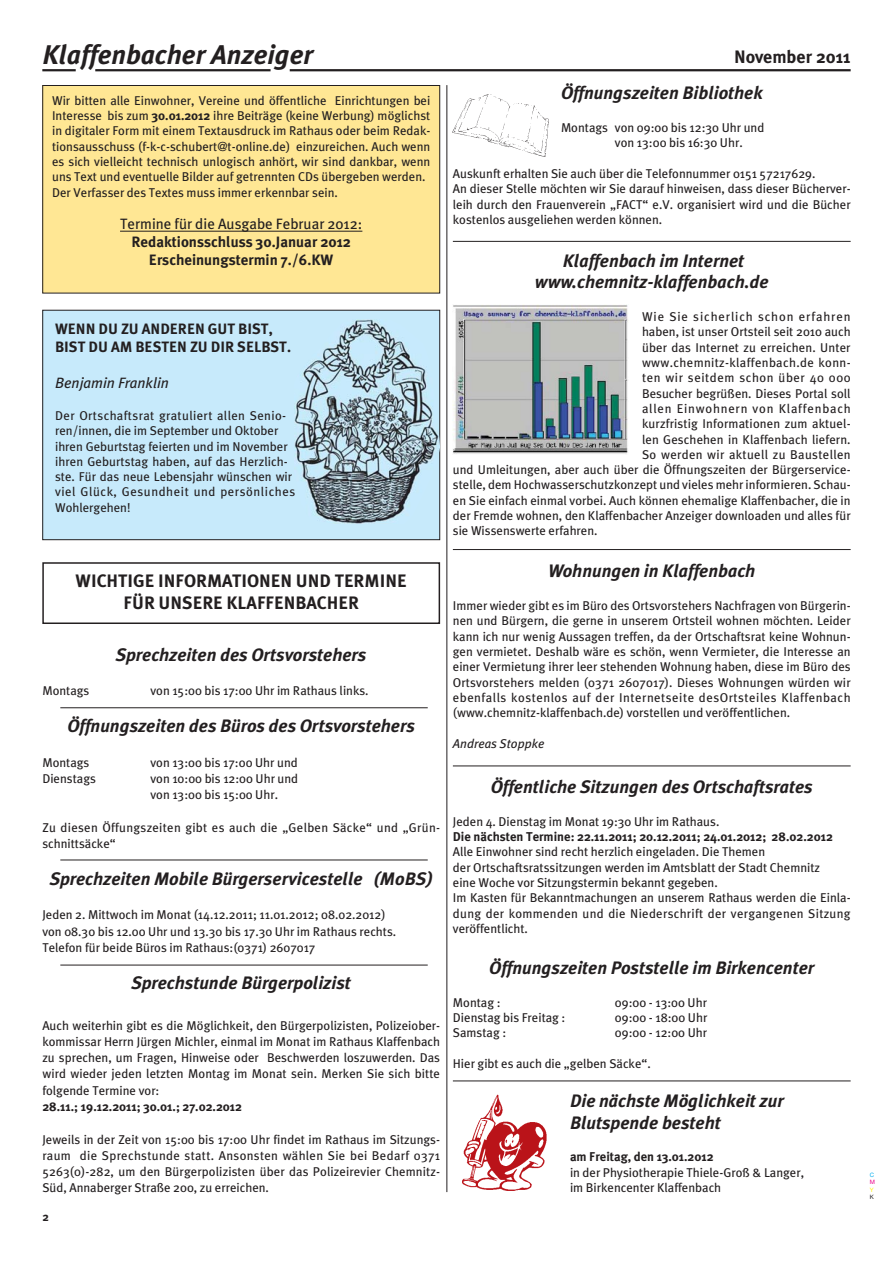
<style>
.page{position:relative;width:893px;height:1263px;background:#fff}
.page>*{position:absolute;margin:0;border:0;box-sizing:border-box;transform-origin:0 0}
.t1{font:italic 700 27px "Meta Plus";color:#231f20}
.t2{font:italic 700 18px/21.6px "Meta Plus";color:#231f20;text-align:center}
.t3{font:18px/21.6px "Meta Plus Bold Caps";color:#231f20;text-align:center}
.t4{font:700 18px "Meta Plus";color:#231f20}
.t5{font:700 15px/18px "Meta Plus";color:#231f20;text-align:center}
.t6{font:15px "Meta Plus";color:#231f20}
.t7{font:italic 15px "Meta Plus";color:#231f20}
.t8{font:12.75px/15.3px "Meta Plus";color:#231f20}
.t9{font:700 12.75px "Meta Plus";color:#231f20}
.t10{font:12.75px/16.2px "Meta Plus";letter-spacing:.02em;color:#231f20}
.t11{font:12.75px "Meta Plus";letter-spacing:.025em;color:#231f20}
.t12{font:12.75px "Meta Plus";letter-spacing:.07em;color:#231f20}
.t13{font:12.75px "Meta Plus";letter-spacing:.06em;color:#231f20}
.t14{font:12.75px "Meta Plus";letter-spacing:.045em;color:#231f20}
.t15{font:italic 12.75px "Meta Plus";color:#231f20}
.t16{font:700 12px "Meta Plus";color:#231f20}
.t17{font:6px "Helvetica Neue";color:#00adef}
.t18{font:6px "Helvetica Neue";color:#ec008c}
.t19{font:6px "Helvetica Neue";color:#fff200}
.t20{font:6px "Helvetica Neue";color:#231f20}
.s1{font-weight:700}
</style>
<div class="page">
<hr style="left:42px;top:69px;width:34px;height:2px;background:#231f20">
<hr style="left:95px;top:69px;width:175px;height:2px;background:#231f20">
<hr style="left:290px;top:69px;width:560px;height:2px;background:#231f20">
<div style="left:42px;top:562px;width:398px;height:62px;border:2px solid #231f20"></div>
<div style="left:43px;top:85px;width:396px;height:208px;background:#ffe794"></div>
<hr style="left:120px;top:231px;width:242px;height:1px;background:#231f20">
<div style="left:42px;top:85px;width:398px;height:208px;border:1px solid #231f20"></div>
<div style="left:43px;top:310px;width:396px;height:230px;background:#c7eafb"></div>
<div style="left:42px;top:310px;width:398px;height:230px;border:1px solid #231f20"></div>
<svg style="left:334px;top:315px;width:106px;height:215px"></svg>
<img style="left:294px;top:320px;width:144px;height:203px">
<hr style="left:446px;top:85px;width:1px;height:1107px;background:#231f20">
<hr style="left:60px;top:707px;width:367px;height:1px;background:#231f20">
<hr style="left:60px;top:860px;width:367px;height:1px;background:#231f20">
<hr style="left:60px;top:965px;width:367px;height:1px;background:#231f20">
<img style="left:453px;top:94px;width:96px;height:62px">
<img style="left:453px;top:305px;width:175px;height:149px">
<hr style="left:453px;top:241px;width:397px;height:1px;background:#231f20">
<hr style="left:453px;top:549px;width:397px;height:1px;background:#231f20">
<hr style="left:453px;top:766px;width:397px;height:1px;background:#231f20">
<hr style="left:453px;top:1081px;width:397px;height:1px;background:#231f20">
<img style="left:462px;top:1095px;width:85px;height:96px">
<h1 class="t1" style="left:42px;top:45px;width:272px">Klaffenbacher Anzeiger</h1>
<h2 class="t4" style="left:734px;top:48px;width:118px">November 2011</h2>
<p class="t8" style="left:52px;top:93px;width:380px">Wir bitten alle Einwohner, Vereine und öffentliche Einrichtungen bei Interesse bis zum <span class="s1">30.01.2012</span> ihre Beiträge (keine Werbung) möglichst in digitaler Form mit einem Textausdruck im Rathaus oder beim Redak&shy;tionsausschuss (f-k-c-schubert@t-online.de) einzureichen. Auch wenn es sich vielleicht technisch unlogisch anhört, wir sind dankbar, wenn uns Text und eventuelle Bilder auf getrennten CDs übergeben werden.<br>Der Verfasser des Textes muss immer erkennbar sein.</p>
<p class="t6" style="left:120px;top:217px;width:244px">Termine für die Ausgabe Februar 2012:</p>
<p class="t5" style="left:131px;top:234px;width:221px">Redaktionsschluss 30.Januar 2012<br>Erscheinungstermin 7./6.KW</p>
<p class="t5" style="left:55px;top:321px;width:237px;text-align:left">WENN DU ZU ANDEREN GUT BIST,<br>BIST DU AM BESTEN ZU DIR SELBST.</p>
<p class="t7" style="left:55px;top:376px;width:115px">Benjamin Franklin</p>
<p class="t8" style="left:55px;top:408px;width:242px">Der Ortschaftsrat gratuliert allen Senio&shy;ren/innen, die im September und Oktober ihren Geburtstag feierten und im November ihren Geburtstag haben, auf das Herzlich&shy;ste. Für das neue Lebensjahr wünschen wir viel Glück, Gesundheit und persönliches Wohlergehen!</p>
<h2 class="t3" style="left:76px;top:570px;width:333px">WICHTIGE INFORMATIONEN UND TERMINE<br>FÜR UNSERE KLAFFENBACHER</h2>
<h2 class="t2" style="left:116px;top:646px;width:252px">Sprechzeiten des Ortsvorstehers</h2>
<p class="t8" style="left:42px;top:684px;width:49px">Montags</p>
<p class="t8" style="left:150px;top:684px;width:220px">von 15:00 bis 17:00 Uhr im Rathaus links.</p>
<h2 class="t2" style="left:67px;top:717px;width:349px">Öffnungszeiten des Büros des Ortsvorstehers</h2>
<p class="t8" style="left:42px;top:755px;width:49px">Montags</p>
<p class="t8" style="left:150px;top:755px;width:149px">von 13:00 bis 17:00 Uhr und</p>
<p class="t8" style="left:42px;top:771px;width:55px">Dienstags</p>
<p class="t8" style="left:150px;top:771px;width:149px;line-height:16.2px">von 10:00 bis 12:00 Uhr und von 13:00 bis 15:00 Uhr.</p>
<p class="t10" style="left:42px;top:820px;width:399px">Zu diesen Öffungszeiten gibt es auch die „Gelben Säcke“ und „Grün&shy;schnittsäcke“</p>
<h2 class="t2" style="left:50px;top:870px;width:384px">Sprechzeiten Mobile Bürgerservicestelle (MoBS)</h2>
<p class="t8" style="left:42px;top:907px;width:355px;line-height:16.2px">Jeden 2. Mittwoch im Monat (14.12.2011; 11.01.2012; 08.02.2012) von 08.30 bis 12.00 Uhr und 13.30 bis 17.30 Uhr im Rathaus rechts.<br>Telefon für beide Büros im Rathaus:(0371) 2607017</p>
<h2 class="t2" style="left:131px;top:974px;width:221px">Sprechstunde Bürgerpolizist</h2>
<p class="t8" style="left:42px;top:1018px;width:399px;line-height:16.2px;text-align:justify">Auch weiterhin gibt es die Möglichkeit, den Bürgerpolizisten, Polizeiober&shy;kommissar Herrn Jürgen Michler, einmal im Monat im Rathaus Klaffenbach zu sprechen, um Fragen, Hinweise oder Beschwerden loszuwerden. Das wird wieder jeden letzten Montag im Monat sein. Merken Sie sich bitte folgende Termine vor:</p>
<p class="t9" style="left:42px;top:1101px;width:201px">28.11.; 19.12.2011; 30.01.; 27.02.2012</p>
<p class="t8" style="left:42px;top:1132px;width:399px;line-height:16.2px;text-align:justify">Jeweils in der Zeit von 15:00 bis 17:00 Uhr findet im Rathaus im Sitzungs&shy;raum die Sprechstunde statt. Ansonsten wählen Sie bei Bedarf 0371<br>5263(0)-282, um den Bürgerpolizisten über das Polizeirevier Chemnitz-Süd, Annaberger Straße 200, zu erreichen.</p>
<p class="t16" style="left:42px;top:1212px;width:8px">2</p>
<h2 class="t2" style="left:561px;top:84px;width:203px">Öffnungszeiten Bibliothek</h2>
<p class="t8" style="left:615px;top:121px;width:151px;text-indent:-54px">Montags von 09:00 bis 12:30 Uhr und von 13:00 bis 16:30 Uhr.</p>
<p class="t8" style="left:453px;top:166px;width:399px">Auskunft erhalten Sie auch über die Telefonnummer 0151 57217629.<br>An dieser Stelle möchten wir Sie darauf hinweisen, dass dieser Bücherver&shy;leih durch den Frauenverein „FACT“ e.V. organisiert wird und die Bücher kostenlos ausgeliehen werden können.</p>
<h2 class="t2" style="left:535px;top:252px;width:235px">Klaffenbach im Internet www.chemnitz-klaffenbach.de</h2>
<p class="t12" style="left:642px;top:311px;width:210px">Wie Sie sicherlich schon erfahren</p>
<p class="t8" style="left:642px;top:325px;width:210px">haben, ist unser Ortsteil seit 2010 auch</p>
<p class="t8" style="left:642px;top:340px;width:210px">über das Internet zu erreichen. Unter</p>
<p class="t11" style="left:642px;top:356px;width:210px">www.chemnitz-klaffenbach.de konn-</p>
<p class="t14" style="left:642px;top:372px;width:210px">ten wir seitdem schon über 40 000</p>
<p class="t8" style="left:642px;top:386px;width:210px">Besucher begrüßen. Dieses Portal soll</p>
<p class="t13" style="left:642px;top:402px;width:210px">allen Einwohnern von Klaffenbach</p>
<p class="t8" style="left:642px;top:417px;width:210px">kurzfristig Informationen zum aktuel-</p>
<p class="t8" style="left:642px;top:432px;width:210px">len Geschehen in Klaffenbach liefern.</p>
<p class="t11" style="left:642px;top:448px;width:210px">So werden wir aktuell zu Baustellen</p>
<p class="t8" style="left:453px;top:463px;width:399px">und Umleitungen, aber auch über die Öffnungszeiten der Bürgerservice-</p>
<p class="t8" style="left:453px;top:478px;width:399px">stelle, dem Hochwasserschutzkonzept und vieles mehr informieren. Schau-</p>
<p class="t8" style="left:453px;top:493px;width:399px">en Sie einfach einmal vorbei. Auch können ehemalige Klaffenbacher, die in</p>
<p class="t8" style="left:453px;top:509px;width:399px">der Fremde wohnen, den Klaffenbacher Anzeiger downloaden und alles für</p>
<p class="t8" style="left:453px;top:524px;width:146px">sie Wissenswerte erfahren.</p>
<h2 class="t2" style="left:548px;top:562px;width:209px">Wohnungen in Klaffenbach</h2>
<p class="t8" style="left:453px;top:599px;width:399px;text-align:justify">Immer wieder gibt es im Büro des Ortsvorstehers Nachfragen von Bürgerin&shy;nen und Bürgern, die gerne in unserem Ortsteil wohnen möchten. Leider kann ich nur wenig Aussagen treffen, da der Ortschaftsrat keine Wohnun&shy;gen vermietet. Deshalb wäre es schön, wenn Vermieter, die Interesse an einer Vermietung ihrer leer stehenden Wohnung haben, diese im Büro des Ortsvorstehers melden (0371 2607017). Dieses Wohnungen würden wir ebenfalls kostenlos auf der Internetseite desOrtsteiles Klaffenbach (www.chemnitz-klaffenbach.de) vorstellen und veröffentlichen.</p>
<p class="t15" style="left:453px;top:737px;width:93px">Andreas Stoppke</p>
<h2 class="t2" style="left:491px;top:778px;width:323px">Öffentliche Sitzungen des Ortschaftsrates</h2>
<p class="t8" style="left:453px;top:814px;width:268px">Jeden 4. Dienstag im Monat 19:30 Uhr im Rathaus.</p>
<p class="t9" style="left:453px;top:831px;width:381px">Die nächsten Termine: 22.11.2011; 20.12.2011; 24.01.2012; 28.02.2012</p>
<p class="t8" style="left:453px;top:845px;width:399px">Alle Einwohner sind recht herzlich eingeladen. Die Themen<br>der Ortschaftsratssitzungen werden im Amtsblatt der Stadt Chemnitz<br>eine Woche vor Sitzungstermin bekannt gegeben.<br>Im Kasten für Bekanntmachungen an unserem Rathaus werden die Einla&shy;dung der kommenden und die Niederschrift der vergangenen Sitzung veröffentlicht.</p>
<h2 class="t2" style="left:489px;top:959px;width:326px">Öffnungszeiten Poststelle im Birkencenter</h2>
<p class="t8" style="left:453px;top:995px;width:49px">Montag :</p>
<p class="t8" style="left:615px;top:995px;width:94px">09:00 - 13:00 Uhr</p>
<p class="t8" style="left:453px;top:1010px;width:114px">Dienstag bis Freitag :</p>
<p class="t8" style="left:615px;top:1010px;width:94px">09:00 - 18:00 Uhr</p>
<p class="t8" style="left:453px;top:1026px;width:55px">Samstag :</p>
<p class="t8" style="left:615px;top:1026px;width:94px">09:00 - 12:00 Uhr</p>
<p class="t8" style="left:453px;top:1056px;width:199px">Hier gibt es auch die „gelben Säcke“.</p>
<h2 class="t2" style="left:570px;top:1092px;width:215px;text-align:left">Die nächste Möglichkeit zur<br>Blutspende besteht</h2>
<p class="t9" style="left:570px;top:1151px;width:145px">am Freitag, den 13.01.2012</p>
<p class="t8" style="left:570px;top:1165px;width:235px">in der Physiotherapie Thiele-Groß &amp; Langer, im Birkencenter Klaffenbach</p>
<p class="t17" style="left:869px;top:1173px;width:6px">C</p>
<p class="t18" style="left:869px;top:1180px;width:7px">M</p>
<p class="t19" style="left:869px;top:1187px;width:5px">Y</p>
<p class="t20" style="left:869px;top:1195px;width:6px">K</p>
</div>
